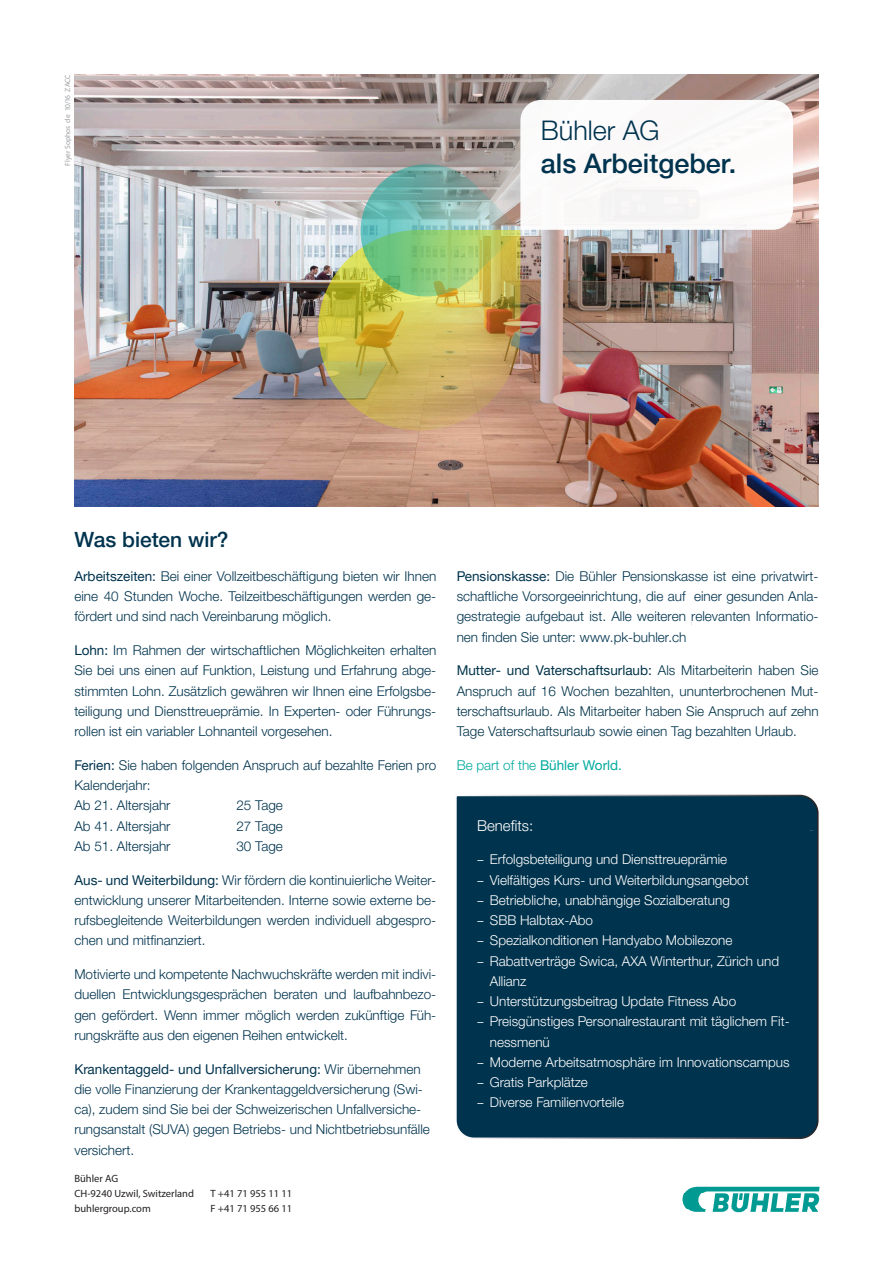
<style>
.page{position:relative;width:893px;height:1263px;background:#fff}
.page>*{position:absolute;margin:0;border:0;box-sizing:border-box;transform-origin:0 0}
.cover_-_title_box_bo{font:500 27px "Helvetica Neue LTW1 G";color:#00334e}
.cover_-_title_box_bo-2{font:300 27px "Helvetica Neue LTW1 G";color:#00334e}
.title_1{font:500 21px "Helvetica Neue LTW1 G";color:#00334e}
.title_2_white_Box{font:300 15px "Helvetica Neue LTW1 G";color:#fff}
.running_text{font:300 13.5px/20.2px "Helvetica Neue LTW1 G";color:#00334e;text-align:justify}
.t1{font:300 13.5px/20.2px "Helvetica Neue LTW1 G";color:#fff}
.running_text-2{font:300 13.5px/20.2px "Helvetica Neue LTW1 G";color:#003349;text-align:justify}
.running_text_white_B{font:13.5px "Helvetica Neue LTW1 G";color:#00a99d}
.running_text-3{font:10.5px "Myriad Pro";color:#231f20}
.adress{font:10.5px "Myriad Pro";color:#231f20}
.running_text-4{font:7.5px "Myriad Pro";color:#9d9fa2}
.s1{font-weight:400}
.s2{color:#00334e}
.s3{font-weight:300}
.s4{font-family:"Myriad Pro";font-weight:400}
</style>
<div class="page">
<img style="left:682px;top:1186px;width:138px;height:27px">
<img style="left:74px;top:75px;width:745px;height:432px">
<div style="left:456px;top:794px;width:363px;height:345px;background:#00334e"></div>
<img style="left:318px;top:100px;width:475px;height:330px">
<p class="running_text-4" style="left:63px;top:166px;width:93px;rotate:-90deg">Flyer Sophos de 10/16 ZACC</p>
<p class="cover_-_title_box_bo-2" style="left:541px;top:113px;width:120px">Bühler AG</p>
<p class="cover_-_title_box_bo" style="left:541px;top:147px;width:197px">als Arbeitgeber.</p>
<p class="title_1" style="left:74px;top:527px;width:156px">Was bieten wir?</p>
<p class="running_text" style="left:74px;top:566px;width:363px"><span class="s1">Arbeitszeiten:</span> Bei einer Vollzeitbeschäftigung bieten wir Ihnen eine 40 Stunden Woche. Teilzeitbeschäftigungen werden ge&shy;fördert und sind nach Vereinbarung möglich.</p>
<p class="running_text" style="left:74px;top:640px;width:363px"><span class="s1">Lohn:</span> Im Rahmen der wirtschaftlichen Möglichkeiten erhalten Sie bei uns einen auf Funktion, Leistung und Erfahrung abge&shy;stimmten Lohn. Zusätzlich gewähren wir Ihnen eine Erfolgsbe&shy;teiligung und Diensttreueprämie. In Experten- oder Führungs&shy;rollen ist ein variabler Lohnanteil vorgesehen.</p>
<p class="running_text" style="left:74px;top:755px;width:363px"><span class="s1">Ferien:</span> Sie haben folgenden Anspruch auf bezahlte Ferien pro<br>Kalenderjahr:</p>
<p class="running_text" style="left:74px;top:795px;width:98px">Ab 21. Altersjahr</p>
<p class="running_text" style="left:236px;top:795px;width:48px">25 Tage</p>
<p class="running_text" style="left:74px;top:816px;width:98px">Ab 41. Altersjahr</p>
<p class="running_text" style="left:236px;top:816px;width:48px">27 Tage</p>
<p class="running_text" style="left:74px;top:836px;width:98px">Ab 51. Altersjahr</p>
<p class="running_text" style="left:236px;top:836px;width:48px">30 Tage</p>
<p class="running_text" style="left:74px;top:870px;width:363px"><span class="s1">Aus- und Weiterbildung:</span> Wir fördern die kontinuierliche Weiter&shy;entwicklung unserer Mitarbeitenden. Interne sowie externe be&shy;rufsbegleitende Weiterbildungen werden individuell abgespro&shy;chen und mitfinanziert.</p>
<p class="running_text" style="left:74px;top:964px;width:363px">Motivierte und kompetente Nachwuchskräfte werden mit indivi&shy;duellen Entwicklungsgesprächen beraten und laufbahnbezo&shy;gen gefördert. Wenn immer möglich werden zukünftige Füh&shy;rungskräfte aus den eigenen Reihen entwickelt.</p>
<p class="running_text" style="left:74px;top:1059px;width:357px;text-align:left"><span class="s1">Krankentaggeld- und Unfallversicherung:</span> Wir übernehmen die volle Finanzierung der Krankentaggeldversicherung (Swi&shy;ca), zudem sind Sie bei der Schweizerischen Unfallversiche&shy;rungsanstalt (SUVA) gegen Betriebs- und Nichtbetriebsunfälle versichert.</p>
<p class="adress" style="left:74px;top:1172px;width:45px">Bühler AG</p>
<p class="running_text-3" style="left:74px;top:1187px;width:121px">CH-9240 Uzwil, Switzerland</p>
<p class="running_text-3" style="left:210px;top:1187px;width:83px">T +41 71 955 11 11</p>
<p class="running_text-3" style="left:74px;top:1202px;width:78px">buhlergroup.com</p>
<p class="running_text-3" style="left:210px;top:1202px;width:83px">F +41 71 955 66 11</p>
<p class="running_text" style="left:457px;top:566px;width:363px"><span class="s1">Pensionskasse:</span> Die Bühler Pensionskasse ist eine privatwirt&shy;schaftliche Vorsorgeeinrichtung, die auf einer gesunden Anla&shy;gestrategie aufgebaut ist. Alle weiteren relevanten Informatio&shy;nen finden Sie unter: www.pk-buhler.ch</p>
<p class="running_text-2" style="left:457px;top:660px;width:363px"><span class="s1">Mutter- und Vaterschaftsurlaub:</span> Als Mitarbeiterin haben Sie Anspruch auf 16 Wochen bezahlten, ununterbrochenen Mut&shy;terschaftsurlaub. Als Mitarbeiter haben Sie Anspruch auf zehn Tage Vaterschaftsur<span class="s2">laub sowie einen Tag bezahlten Urlaub.</span></p>
<p class="running_text_white_B" style="left:457px;top:757px;width:167px"><span class="s3">Be part of the</span> Bühler World.</p>
<p class="title_2_white_Box" style="left:477px;top:816px;width:58px">Benefits:</p>
<p class="t1" style="left:477px;top:849px;width:252px"><span class="s4">–</span> Erfolgsbeteiligung und Diensttreueprämie</p>
<p class="t1" style="left:477px;top:870px;width:273px"><span class="s4">–</span> Vielfältiges Kurs- und Weiterbildungsangebot</p>
<p class="t1" style="left:477px;top:890px;width:254px"><span class="s4">–</span> Betriebliche, unabhängige Sozialberatung</p>
<p class="t1" style="left:477px;top:910px;width:118px"><span class="s4">–</span> SBB Halbtax-Abo</p>
<p class="t1" style="left:477px;top:930px;width:257px"><span class="s4">–</span> Spezialkonditionen Handyabo Mobilezone</p>
<p class="t1" style="left:490px;top:951px;width:291px;text-indent:-13px"><span class="s4">–</span> Rabattverträge Swica, AXA Winterthur, Zürich und<br>Allianz</p>
<p class="t1" style="left:477px;top:991px;width:261px"><span class="s4">–</span> Unterstützungsbeitrag Update Fitness Abo</p>
<p class="t1" style="left:490px;top:1011px;width:301px;text-indent:-13px"><span class="s4">–</span> Preisgünstiges Personalrestaurant mit täglichem Fit&shy;nessmenü</p>
<p class="t1" style="left:477px;top:1052px;width:314px"><span class="s4">–</span> Moderne Arbeitsatmosphäre im Innovationscampus</p>
<p class="t1" style="left:477px;top:1072px;width:112px"><span class="s4">–</span> Gratis Parkplätze</p>
<p class="t1" style="left:477px;top:1092px;width:148px"><span class="s4">–</span> Diverse Familienvorteile</p>
</div>
